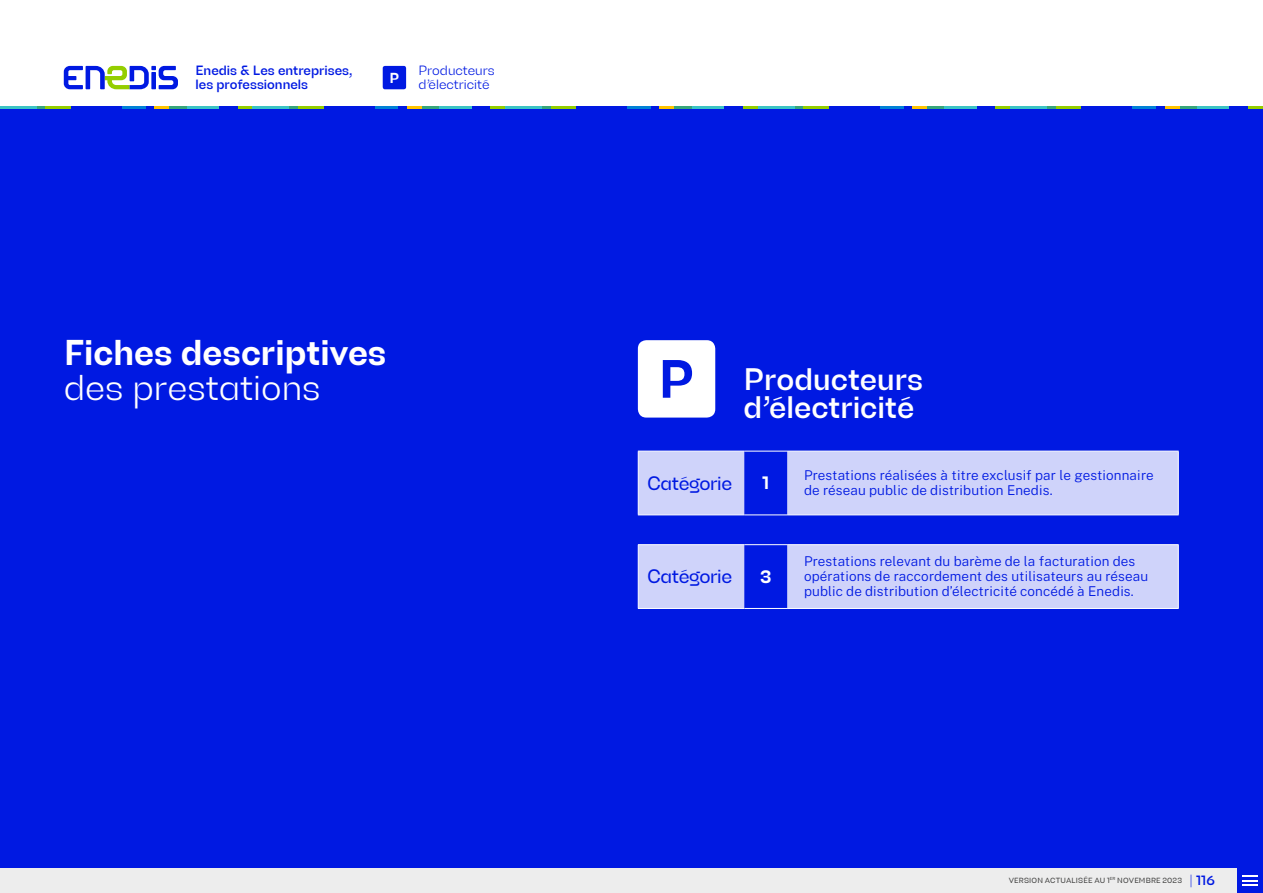
<style>
.page{position:relative;width:1263px;height:893px;background:#fff}
.page>*{position:absolute;margin:0;border:0;box-sizing:border-box;transform-origin:0 0}
.t1{font:700 54px "Enedis";color:#0019e2}
.t2{font:700 36px "Enedis";color:#fff}
.t3{font:300 36px "Enedis";color:#fff}
.t4{font:500 31.2px "Enedis";color:#fff}
.description-b{font:19.5px "Enedis";letter-spacing:-.02em;color:#0019e2}
.t5{font:700 19.5px "Enedis";color:#fff;scale:3 1}
.t6{font:700 18px "Enedis";color:#fff}
.t7{font:700 14.55px "Enedis";color:#fff}
.PRÉAMBULE{font:300 13.5px/15px "Public Sans";letter-spacing:.01em;color:#0019e2}
.t8{font:500 13.5px/14.1px "Enedis";color:#0019e2}
.t9{font:300 13.5px/13.8px "Enedis";color:#0019e2}
.t10{font:7.5px "Enedis";letter-spacing:.025em;color:#3c3c3b}
.s1{font-weight:100}
</style>
<div class="page">
<svg style="left:64px;top:66px;width:114px;height:23px"></svg>
<svg style="left:37px;top:106px;width:8px;height:3px"></svg>
<hr style="left:45px;top:106px;width:26px;height:3px;background:#94ce00">
<hr style="left:169px;top:106px;width:18px;height:3px;background:#36a57b">
<svg style="left:146px;top:106px;width:8px;height:3px"></svg>
<hr style="left:154px;top:106px;width:15px;height:3px;background:#ffc400">
<hr style="left:122px;top:106px;width:24px;height:3px;background:#0081d6">
<hr style="left:187px;top:106px;width:32px;height:3px;background:#3bc3c4">
<hr style="left:219px;top:106px;width:19px;height:3px;background:#0019e2">
<hr style="left:238px;top:106px;width:15px;height:3px;background:#94ce00">
<hr style="left:71px;top:106px;width:51px;height:3px;background:#0019e2">
<hr style="left:0;top:106px;width:37px;height:3px;background:#3bc3c4">
<svg style="left:289px;top:106px;width:9px;height:3px"></svg>
<hr style="left:298px;top:106px;width:26px;height:3px;background:#94ce00">
<hr style="left:422px;top:106px;width:17px;height:3px;background:#36a57b">
<svg style="left:398px;top:106px;width:9px;height:3px"></svg>
<hr style="left:407px;top:106px;width:15px;height:3px;background:#ffc400">
<hr style="left:374px;top:106px;width:24px;height:3px;background:#0081d6">
<hr style="left:439px;top:106px;width:33px;height:3px;background:#3bc3c4">
<hr style="left:472px;top:106px;width:18px;height:3px;background:#0019e2">
<hr style="left:490px;top:106px;width:15px;height:3px;background:#94ce00">
<hr style="left:324px;top:106px;width:50px;height:3px;background:#0019e2">
<hr style="left:253px;top:106px;width:36px;height:3px;background:#3bc3c4">
<svg style="left:542px;top:106px;width:9px;height:3px"></svg>
<hr style="left:551px;top:106px;width:25px;height:3px;background:#94ce00">
<hr style="left:674px;top:106px;width:18px;height:3px;background:#36a57b">
<svg style="left:651px;top:106px;width:8px;height:3px"></svg>
<hr style="left:659px;top:106px;width:15px;height:3px;background:#ffc400">
<hr style="left:627px;top:106px;width:24px;height:3px;background:#0081d6">
<hr style="left:692px;top:106px;width:32px;height:3px;background:#3bc3c4">
<hr style="left:724px;top:106px;width:19px;height:3px;background:#0019e2">
<hr style="left:743px;top:106px;width:15px;height:3px;background:#94ce00">
<hr style="left:576px;top:106px;width:51px;height:3px;background:#0019e2">
<hr style="left:505px;top:106px;width:37px;height:3px;background:#3bc3c4">
<svg style="left:794px;top:106px;width:9px;height:3px"></svg>
<hr style="left:803px;top:106px;width:26px;height:3px;background:#94ce00">
<hr style="left:927px;top:106px;width:18px;height:3px;background:#36a57b">
<svg style="left:903px;top:106px;width:9px;height:3px"></svg>
<hr style="left:912px;top:106px;width:15px;height:3px;background:#ffc400">
<hr style="left:880px;top:106px;width:23px;height:3px;background:#0081d6">
<hr style="left:945px;top:106px;width:32px;height:3px;background:#3bc3c4">
<hr style="left:977px;top:106px;width:18px;height:3px;background:#0019e2">
<hr style="left:995px;top:106px;width:15px;height:3px;background:#94ce00">
<hr style="left:829px;top:106px;width:51px;height:3px;background:#0019e2">
<hr style="left:758px;top:106px;width:36px;height:3px;background:#3bc3c4">
<svg style="left:1047px;top:106px;width:9px;height:3px"></svg>
<hr style="left:1056px;top:106px;width:25px;height:3px;background:#94ce00">
<hr style="left:1179px;top:106px;width:18px;height:3px;background:#36a57b">
<svg style="left:1156px;top:106px;width:9px;height:3px"></svg>
<hr style="left:1165px;top:106px;width:14px;height:3px;background:#ffc400">
<hr style="left:1132px;top:106px;width:24px;height:3px;background:#0081d6">
<hr style="left:1197px;top:106px;width:32px;height:3px;background:#3bc3c4">
<hr style="left:1229px;top:106px;width:19px;height:3px;background:#0019e2">
<hr style="left:1248px;top:106px;width:15px;height:3px;background:#94ce00">
<hr style="left:1081px;top:106px;width:51px;height:3px;background:#0019e2">
<hr style="left:1010px;top:106px;width:37px;height:3px;background:#3bc3c4">
<div style="left:0;top:867px;width:1263px;height:26px;background:#ededed"></div>
<div style="left:1237px;top:867px;width:26px;height:26px;background:#0019e2"></div>
<div style="left:383px;top:66px;width:23px;height:23px;background:#0019e2;border-radius:2px"></div>
<div style="left:0;top:109px;width:1263px;height:758px;background:#0019e2"></div>
<svg style="left:638px;top:452px;width:540px;height:156px;fill:#cfd3fa"></svg>
<svg style="left:744px;top:452px;width:43px;height:156px"></svg>
<hr style="left:638px;top:451px;width:106px;height:1px;background:#fff">
<hr style="left:638px;top:451px;width:1px;height:63px;background:#fff">
<hr style="left:744px;top:451px;width:43px;height:1px;background:#fff">
<hr style="left:787px;top:451px;width:392px;height:1px;background:#fff">
<hr style="left:1178px;top:451px;width:1px;height:63px;background:#fff">
<hr style="left:638px;top:514px;width:106px;height:1px;background:#fff">
<hr style="left:744px;top:514px;width:43px;height:1px;background:#fff">
<hr style="left:787px;top:514px;width:392px;height:1px;background:#fff">
<hr style="left:638px;top:544px;width:106px;height:1px;background:#fff">
<hr style="left:638px;top:545px;width:1px;height:63px;background:#fff">
<hr style="left:744px;top:544px;width:43px;height:1px;background:#fff">
<hr style="left:787px;top:544px;width:392px;height:1px;background:#fff">
<hr style="left:1178px;top:545px;width:1px;height:63px;background:#fff">
<hr style="left:638px;top:608px;width:106px;height:1px;background:#fff">
<hr style="left:744px;top:608px;width:43px;height:1px;background:#fff">
<hr style="left:787px;top:608px;width:392px;height:1px;background:#fff">
<div style="left:638px;top:340px;width:77px;height:78px;background:#fff;border-radius:9px"></div>
<p class="t8" style="left:196px;top:64px;width:158px">Enedis &amp; Les entreprises, les professionnels</p>
<p class="t9" style="left:418px;top:64px;width:78px">Producteurs d’électricité</p>
<p class="t7" style="left:389px;top:69px;width:11px">P</p>
<p class="t2" style="left:64px;top:332px;width:324px">Fiches descriptives</p>
<p class="t3" style="left:64px;top:366px;width:258px">des prestations</p>
<p class="t1" style="left:658px;top:348px;width:38px">P</p>
<p class="t4" style="left:744px;top:361px;width:181px">Producteurs</p>
<p class="t4" style="left:744px;top:389px;width:172px">d’électricité</p>
<p class="description-b" style="left:647px;top:472px;width:87px">Catégorie</p>
<p class="t6" style="left:762px;top:473px;width:9px">1</p>
<p class="PRÉAMBULE" style="left:804px;top:467px;width:351px">Prestations réalisées à titre exclusif par le gestionnaire de réseau public de distribution Enedis.</p>
<p class="description-b" style="left:647px;top:565px;width:87px">Catégorie</p>
<p class="t6" style="left:760px;top:566px;width:13px">3</p>
<p class="PRÉAMBULE" style="left:804px;top:553px;width:346px">Prestations relevant du barème de la facturation des opérations de raccordement des utilisateurs au réseau public de distribution d’électricité concédé à Enedis.</p>
<p class="t10" style="left:1009px;top:876px;width:175px">VERSION ACTUALISÉE AU 1<sup>ER</sup> NOVEMBRE 2023</p>
<p class="t8" style="left:1189px;top:873px;width:27px"><span class="s1">|</span> 116</p>
<h3 class="t5" style="left:1240px;top:869px;width:9px">---</h3>
</div>
